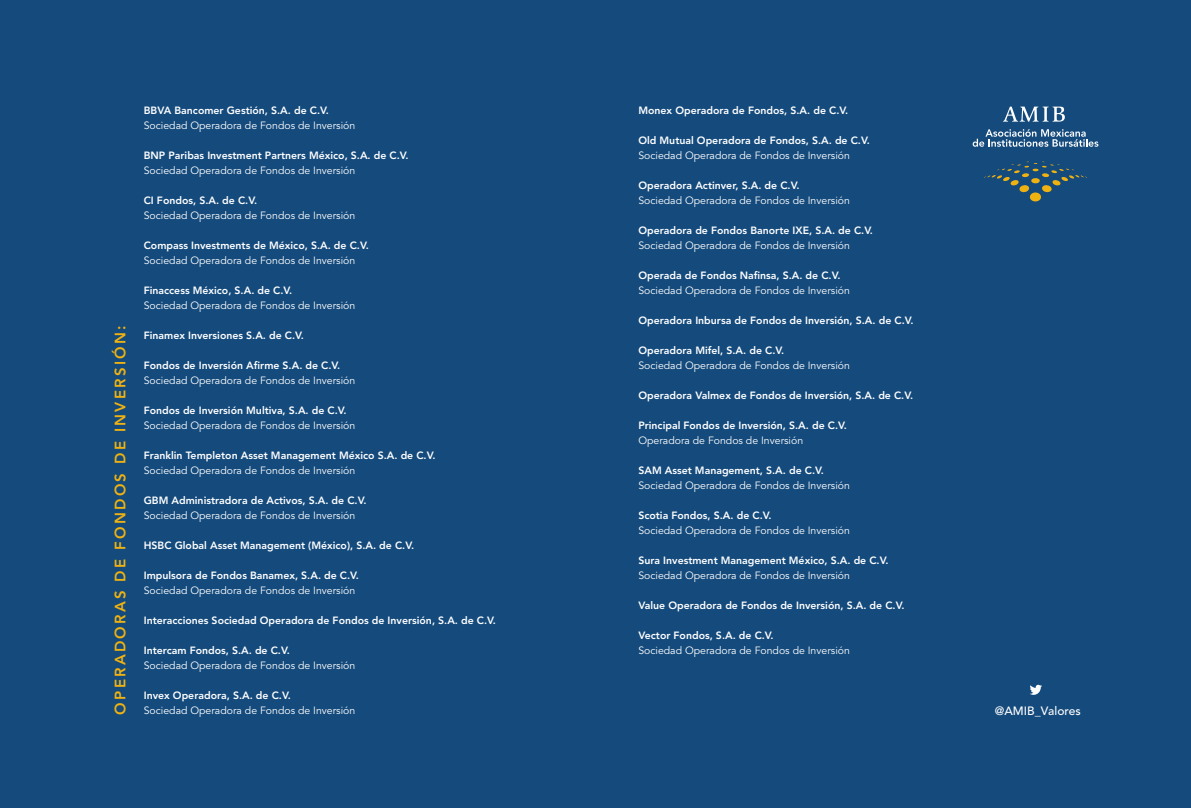
<style>
.page{position:relative;width:1191px;height:808px;background:#144a7c}
.page>*{position:absolute;margin:0;border:0;box-sizing:border-box;transform-origin:0 0}
.t1{font:800 15px "Avenir LT Std";letter-spacing:.15em;color:#efb211}
.t2{font:500 12px "Avenir LT Std";color:#fff}
.t3{font:800 10.5px "Avenir LT Std";color:#fff}
.t4{font:10.5px "Avenir LT Std";color:#fff}
</style>
<div class="page">
<svg style="left:984px;top:162px;width:103px;height:40px"></svg>
<svg style="left:972px;top:129px;width:126px;height:18px"></svg>
<svg style="left:1003px;top:107px;width:61px;height:15px"></svg>
<svg style="left:1030px;top:685px;width:12px;height:10px"></svg>
<h1 class="t1" style="left:111px;top:714px;width:390px;rotate:-90deg">OPERADORAS DE FONDOS DE INVERSIÓN:</h1>
<p class="t3" style="left:144px;top:104px;width:187px">BBVA Bancomer Gestión, S.A. de C.V.</p>
<p class="t4" style="left:144px;top:119px;width:213px">Sociedad Operadora de Fondos de Inversión</p>
<p class="t3" style="left:144px;top:149px;width:266px">BNP Paribas Investment Partners México, S.A. de C.V.</p>
<p class="t4" style="left:144px;top:164px;width:213px">Sociedad Operadora de Fondos de Inversión</p>
<p class="t3" style="left:144px;top:194px;width:115px">CI Fondos, S.A. de C.V.</p>
<p class="t4" style="left:144px;top:209px;width:213px">Sociedad Operadora de Fondos de Inversión</p>
<p class="t3" style="left:144px;top:239px;width:226px">Compass Investments de México, S.A. de C.V.</p>
<p class="t4" style="left:144px;top:254px;width:213px">Sociedad Operadora de Fondos de Inversión</p>
<p class="t3" style="left:144px;top:284px;width:150px">Finaccess México, S.A. de C.V.</p>
<p class="t4" style="left:144px;top:299px;width:213px">Sociedad Operadora de Fondos de Inversión</p>
<p class="t3" style="left:144px;top:329px;width:162px">Finamex Inversiones S.A. de C.V.</p>
<p class="t3" style="left:144px;top:359px;width:198px">Fondos de Inversión Afirme S.A. de C.V.</p>
<p class="t4" style="left:144px;top:374px;width:213px">Sociedad Operadora de Fondos de Inversión</p>
<p class="t3" style="left:144px;top:404px;width:204px">Fondos de Inversión Multiva, S.A. de C.V.</p>
<p class="t4" style="left:144px;top:419px;width:213px">Sociedad Operadora de Fondos de Inversión</p>
<p class="t3" style="left:144px;top:449px;width:293px">Franklin Templeton Asset Management México S.A. de C.V.</p>
<p class="t4" style="left:144px;top:464px;width:213px">Sociedad Operadora de Fondos de Inversión</p>
<p class="t3" style="left:144px;top:494px;width:224px">GBM Administradora de Activos, S.A. de C.V.</p>
<p class="t4" style="left:144px;top:509px;width:213px">Sociedad Operadora de Fondos de Inversión</p>
<p class="t3" style="left:144px;top:539px;width:272px">HSBC Global Asset Management (México), S.A. de C.V.</p>
<p class="t3" style="left:144px;top:569px;width:217px">Impulsora de Fondos Banamex, S.A. de C.V.</p>
<p class="t4" style="left:144px;top:584px;width:213px">Sociedad Operadora de Fondos de Inversión</p>
<p class="t3" style="left:144px;top:614px;width:354px">Interacciones Sociedad Operadora de Fondos de Inversión, S.A. de C.V.</p>
<p class="t3" style="left:144px;top:644px;width:147px">Intercam Fondos, S.A. de C.V.</p>
<p class="t4" style="left:144px;top:659px;width:213px">Sociedad Operadora de Fondos de Inversión</p>
<p class="t3" style="left:144px;top:689px;width:148px">Invex Operadora, S.A. de C.V.</p>
<p class="t4" style="left:144px;top:704px;width:213px">Sociedad Operadora de Fondos de Inversión</p>
<p class="t3" style="left:638px;top:104px;width:211px">Monex Operadora de Fondos, S.A. de C.V.</p>
<p class="t3" style="left:638px;top:134px;width:233px">Old Mutual Operadora de Fondos, S.A. de C.V.</p>
<p class="t4" style="left:638px;top:149px;width:213px">Sociedad Operadora de Fondos de Inversión</p>
<p class="t3" style="left:638px;top:179px;width:162px">Operadora Actinver, S.A. de C.V.</p>
<p class="t4" style="left:638px;top:194px;width:213px">Sociedad Operadora de Fondos de Inversión</p>
<p class="t3" style="left:638px;top:224px;width:236px">Operadora de Fondos Banorte IXE, S.A. de C.V.</p>
<p class="t4" style="left:638px;top:239px;width:213px">Sociedad Operadora de Fondos de Inversión</p>
<p class="t3" style="left:638px;top:269px;width:203px">Operada de Fondos Nafinsa, S.A. de C.V.</p>
<p class="t4" style="left:638px;top:284px;width:213px">Sociedad Operadora de Fondos de Inversión</p>
<p class="t3" style="left:638px;top:314px;width:277px">Operadora Inbursa de Fondos de Inversión, S.A. de C.V.</p>
<p class="t3" style="left:638px;top:344px;width:147px">Operadora Mifel, S.A. de C.V.</p>
<p class="t4" style="left:638px;top:359px;width:213px">Sociedad Operadora de Fondos de Inversión</p>
<p class="t3" style="left:638px;top:389px;width:276px">Operadora Valmex de Fondos de Inversión, S.A. de C.V.</p>
<p class="t3" style="left:638px;top:419px;width:210px">Principal Fondos de Inversión, S.A. de C.V.</p>
<p class="t4" style="left:638px;top:434px;width:166px">Operadora de Fondos de Inversión</p>
<p class="t3" style="left:638px;top:464px;width:187px">SAM Asset Management, S.A. de C.V.</p>
<p class="t4" style="left:638px;top:479px;width:213px">Sociedad Operadora de Fondos de Inversión</p>
<p class="t3" style="left:638px;top:509px;width:135px">Scotia Fondos, S.A. de C.V.</p>
<p class="t4" style="left:638px;top:524px;width:213px">Sociedad Operadora de Fondos de Inversión</p>
<p class="t3" style="left:638px;top:554px;width:252px">Sura Investment Management México, S.A. de C.V.</p>
<p class="t4" style="left:638px;top:569px;width:213px">Sociedad Operadora de Fondos de Inversión</p>
<p class="t3" style="left:638px;top:599px;width:267px">Value Operadora de Fondos de Inversión, S.A. de C.V.</p>
<p class="t3" style="left:638px;top:629px;width:137px">Vector Fondos, S.A. de C.V.</p>
<p class="t4" style="left:638px;top:644px;width:213px">Sociedad Operadora de Fondos de Inversión</p>
<p class="t2" style="left:995px;top:703px;width:88px">@AMIB_Valores</p>
</div>
